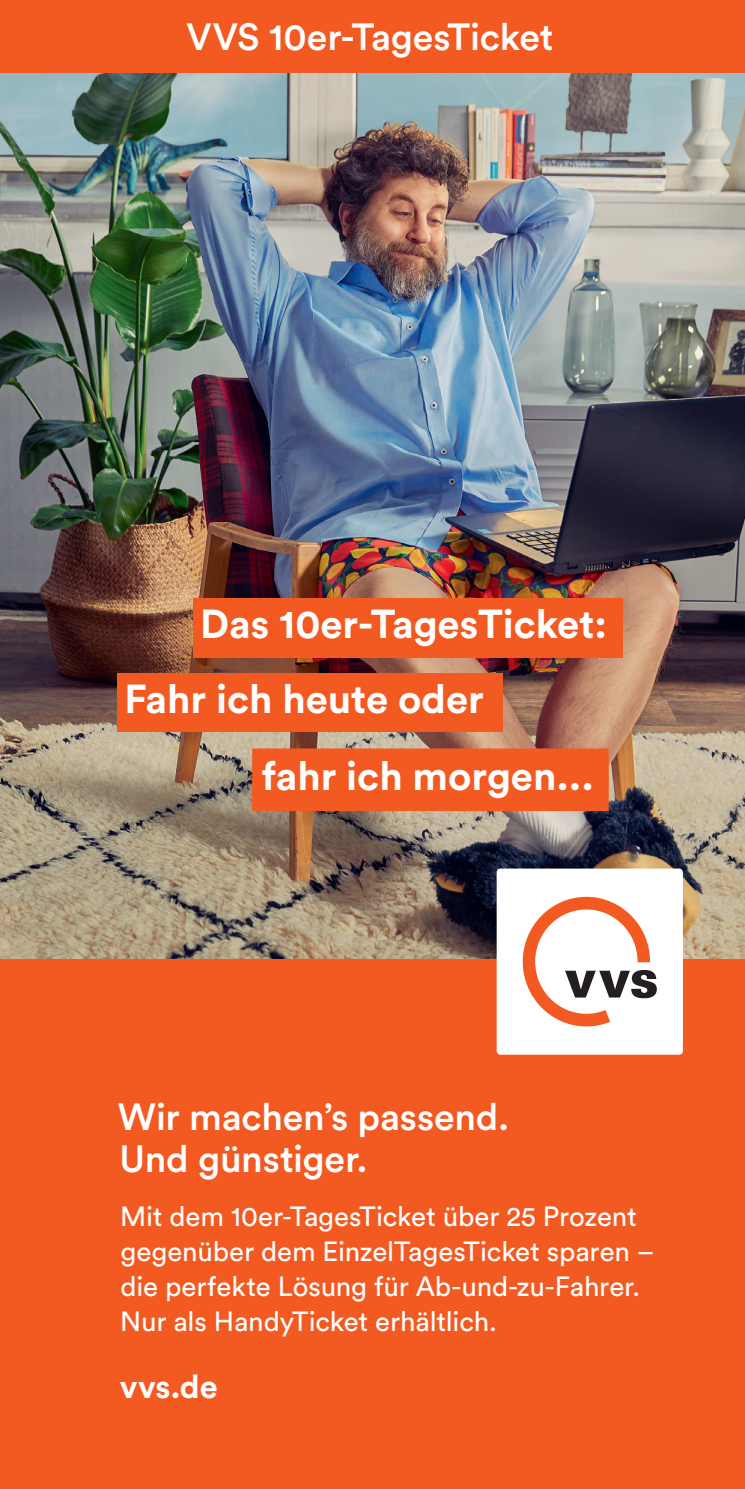
<style>
.page{position:relative;width:745px;height:1489px;background:#fff}
.page>*{position:absolute;margin:0;border:0;box-sizing:border-box;transform-origin:0 0}
.t1{font:700 40px "Circular Std";color:#fff}
.t2{font:500 37.5px/42.5px "Circular Std";letter-spacing:-.005em;color:#fff}
.t3{font:700 32.5px "Circular Std";color:#fff}
.t4{font:27.5px/35px "Circular Std";letter-spacing:-.005em;color:#fff}
</style>
<div class="page">
<img style="left:0;top:73px;width:744px;height:886px">
<div style="left:0;top:0;width:744px;height:73px;background:#f25a21"></div>
<div style="left:0;top:959px;width:744px;height:529px;background:#f25a21"></div>
<div style="left:496px;top:868px;width:186px;height:186px;background:#fff;border-radius:4px"></div>
<svg style="left:522px;top:896px;width:134px;height:130px"></svg>
<div style="left:193px;top:598px;width:429px;height:59px;background:#f25a21"></div>
<div style="left:253px;top:749px;width:354px;height:60px;background:#f25a21"></div>
<div style="left:252px;top:748px;width:356px;height:63px;border:2px solid #f25a21"></div>
<div style="left:117px;top:673px;width:385px;height:58px;background:#f25a21"></div>
<h2 class="t2" style="left:186px;top:15px;width:368px">VVS 10er-TagesTicket</h2>
<h1 class="t1" style="left:200px;top:597px;width:408px">Das 10er-TagesTicket:</h1>
<h1 class="t1" style="left:124px;top:673px;width:360px">Fahr ich heute oder</h1>
<h1 class="t1" style="left:261px;top:750px;width:333px">fahr ich morgen...</h1>
<h2 class="t2" style="left:118px;top:1094px;width:392px">Wir machen’s passend.<br>Und günstiger.</h2>
<p class="t4" style="left:120px;top:1198px;width:535px">Mit dem 10er-TagesTicket über 25 Prozent gegenüber dem EinzelTagesTicket sparen – die perfekte Lösung für Ab-und-zu-Fahrer.<br>Nur als HandyTicket erhältlich.</p>
<p class="t3" style="left:120px;top:1365px;width:99px">vvs.de</p>
</div>
